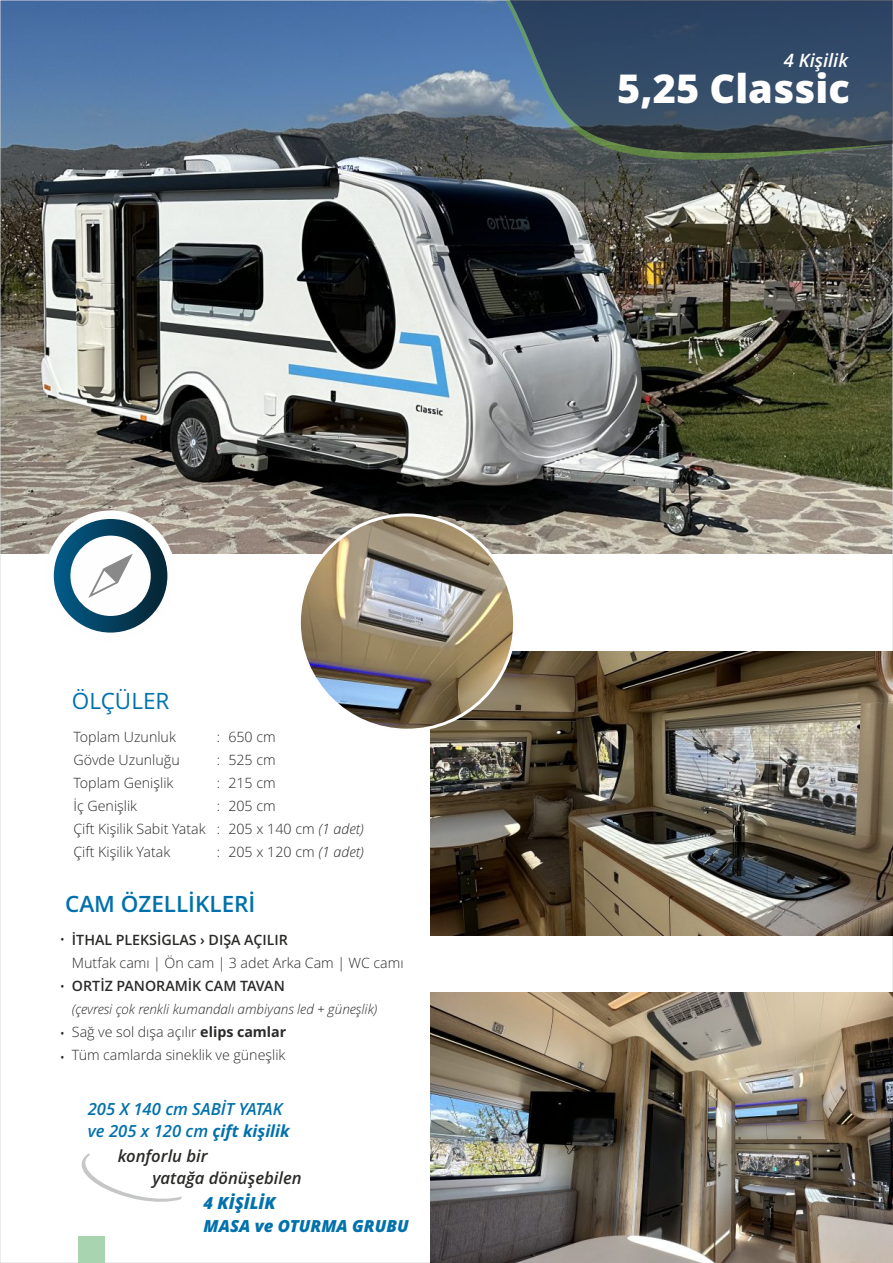
<style>
.page{position:relative;width:893px;height:1263px;background:#fff}
.page>*{position:absolute;margin:0;border:0;box-sizing:border-box;transform-origin:0 0}
.t1{font:800 39.75px "Open Sans";color:#fefefe}
.t2{font:600 22.5px "Open Sans";color:#0071ac}
.t3{font:22.5px "Open Sans";color:#0071ac}
.t4{font:italic 600 18.45px "Open Sans";color:#fefefe}
.t5{font:italic 600 16.65px/22.8px "Open Sans";color:#0071ac}
.t6{font:italic 600 16.65px/22.8px "Open Sans";color:#2b2a29}
.t7{font:italic 800 16.65px/22.8px "Open Sans";color:#0071ac}
.t8{font:300 15.75px/23.5px "Open Sans";color:#2b2a29}
.t9{font:300 14.25px/23px "Open Sans";color:#2b2a29}
.t10{font:600 14.25px "Open Sans";color:#2b2a29}
.t11{font:italic 300 13.5px "Open Sans";color:#2b2a29}
.s1{font-style:italic}
.s2{font-weight:300;font-size:15.75px}
.s3{font-weight:700}
</style>
<div class="page">
<img style="left:2px;top:2px;width:889px;height:552px">
<div style="left:45px;top:510px;width:131px;height:131px;border:17px solid #fefefe;border-radius:50%"></div>
<svg style="left:54px;top:519px;width:113px;height:114px;background:#074260"></svg>
<div style="left:70px;top:536px;width:81px;height:80px;background:#fefefe;border-radius:50%"></div>
<svg style="left:88px;top:554px;width:45px;height:44px"></svg>
<svg style="left:505px;top:0;width:388px;height:192px;background:#5a605f"></svg>
<svg style="left:510px;top:0;width:383px;height:175px;background:#3a4e62"></svg>
<div style="left:79px;top:1237px;width:26px;height:26px;background:#a8d4af"></div>
<svg style="left:78px;top:1153px;width:104px;height:86px"></svg>
<img style="left:431px;top:993px;width:462px;height:270px">
<img style="left:431px;top:652px;width:462px;height:283px">
<img style="left:299px;top:515px;width:216px;height:215px;border-radius:50%">
<p class="t4" style="left:784px;top:52px;width:66px">4 Kişilik</p>
<h1 class="t1" style="left:617px;top:73px;width:234px">5,25 Classic</h1>
<h2 class="t3" style="left:72px;top:692px;width:99px">ÖLÇÜLER</h2>
<p class="t9" style="left:73px;top:727px;width:134px">Toplam Uzunluk<br>Gövde Uzunluğu<br>Toplam Genişlik<br>İç Genişlik<br>Çift Kişilik Sabit Yatak<br>Çift Kişilik Yatak</p>
<p class="t9" style="left:217px;top:727px;width:5px;text-align:justify">: : : : : :</p>
<p class="t9" style="left:228px;top:727px;width:137px">650 cm<br>525 cm<br>215 cm<br>205 cm<br>205 x 140 cm <span class="s1">(1 adet)<br></span>205 x 120 cm <span class="s1">(1 adet)</span></p>
<h2 class="t2" style="left:65px;top:894px;width:192px">CAM ÖZELLİKLERİ</h2>
<p class="t10" style="left:59px;top:934px;width:230px"><span class="s2">•</span> İTHAL PLEKSİGLAS › DIŞA AÇILIR</p>
<p class="t10" style="left:59px;top:980px;width:227px"><span class="s2">•</span> ORTİZ PANORAMİK CAM TAVAN</p>
<p class="t9" style="left:72px;top:953px;width:333px">Mutfak camı | Ön cam | 3 adet Arka Cam | WC camı</p>
<p class="t11" style="left:72px;top:1003px;width:307px">(çevresi çok renkli kumandalı ambiyans led + güneşlik)</p>
<p class="t9" style="left:72px;top:1021px;width:216px">Sağ ve sol dışa açılır <span class="s3">elips camlar<br></span>Tüm camlarda sineklik ve güneşlik</p>
<p class="t8" style="left:59px;top:1023px;width:7px">• •</p>
<p class="t5" style="left:88px;top:1099px;width:203px">205 X 140 cm SABİT YATAK ve 205 x 120 cm <span class="s3">çift kişilik</span></p>
<p class="t6" style="left:152px;top:1146px;width:151px;text-indent:-35px">konforlu bir<br>yatağa dönüşebilen</p>
<p class="t7" style="left:204px;top:1193px;width:207px">4 KİŞİLİK<br>MASA ve OTURMA GRUBU</p>
</div>
